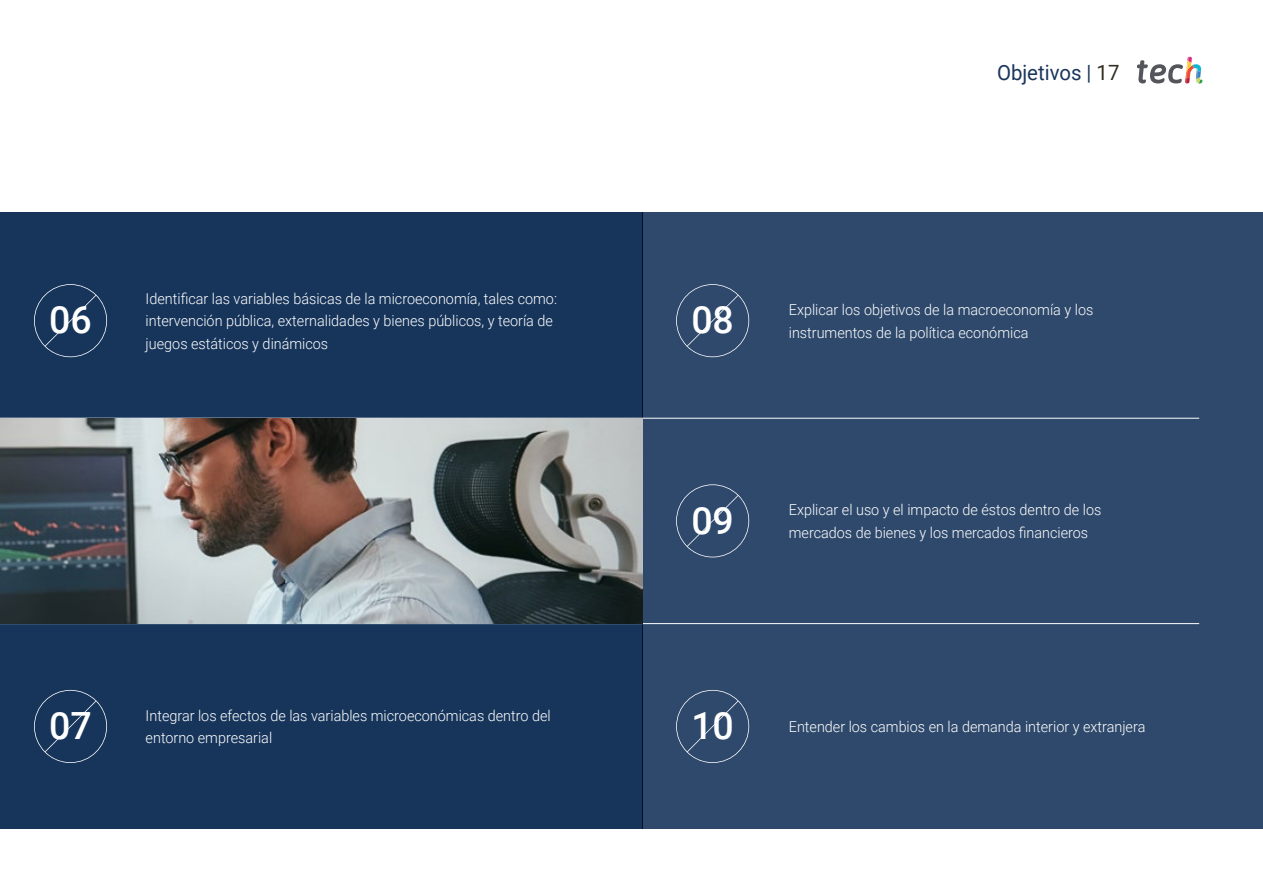
<style>
.page{position:relative;width:1263px;height:893px;background:#fff}
.page>*{position:absolute;margin:0;border:0;box-sizing:border-box;transform-origin:0 0}
.t1{font:500 37.5px "Roboto";color:#fff}
.t2{font:21px "Roboto";color:#1a355c}
.t3{font:300 15px/22.5px "Roboto";color:#fff;scale:.96 1}
.s1{color:#312e20}
</style>
<div class="page">
<div style="left:0;top:213px;width:642px;height:616px;background:#17355b"></div>
<div style="left:642px;top:213px;width:621px;height:616px;background:#2e496b"></div>
<svg style="left:34px;top:284px;width:73px;height:73px"></svg>
<svg style="left:676px;top:284px;width:73px;height:73px"></svg>
<svg style="left:34px;top:690px;width:73px;height:73px"></svg>
<svg style="left:676px;top:484px;width:73px;height:73px"></svg>
<svg style="left:676px;top:690px;width:73px;height:73px"></svg>
<hr style="left:0;top:418px;width:1199px;height:1px;background:#fff">
<hr style="left:0;top:623px;width:1199px;height:1px;background:#fff">
<img style="left:0;top:418px;width:642px;height:205px">
<svg style="left:1137px;top:57px;width:65px;height:27px"></svg>
<h2 class="t2" style="left:997px;top:57px;width:124px">Objetivos | <span class="s1">17</span></h2>
<p class="t3" style="left:146px;top:287px;width:430px">Identificar las variables básicas de la microeconomía, tales como: intervención pública, externalidades y bienes públicos, y teoría de juegos estáticos y dinámicos</p>
<h1 class="t1" style="left:49px;top:294px;width:44px">06</h1>
<h1 class="t1" style="left:691px;top:294px;width:44px">08</h1>
<p class="t3" style="left:789px;top:298px;width:319px">Explicar los objetivos de la macroeconomía y los instrumentos de la política económica</p>
<h1 class="t1" style="left:691px;top:494px;width:44px">09</h1>
<p class="t3" style="left:789px;top:498px;width:327px">Explicar el uso y el impacto de éstos dentro de los mercados de bienes y los mercados financieros</p>
<h1 class="t1" style="left:49px;top:699px;width:44px">07</h1>
<p class="t3" style="left:146px;top:704px;width:423px">Integrar los efectos de las variables microeconómicas dentro del entorno empresarial</p>
<h1 class="t1" style="left:691px;top:699px;width:44px">10</h1>
<p class="t3" style="left:789px;top:715px;width:373px">Entender los cambios en la demanda interior y extranjera</p>
</div>
